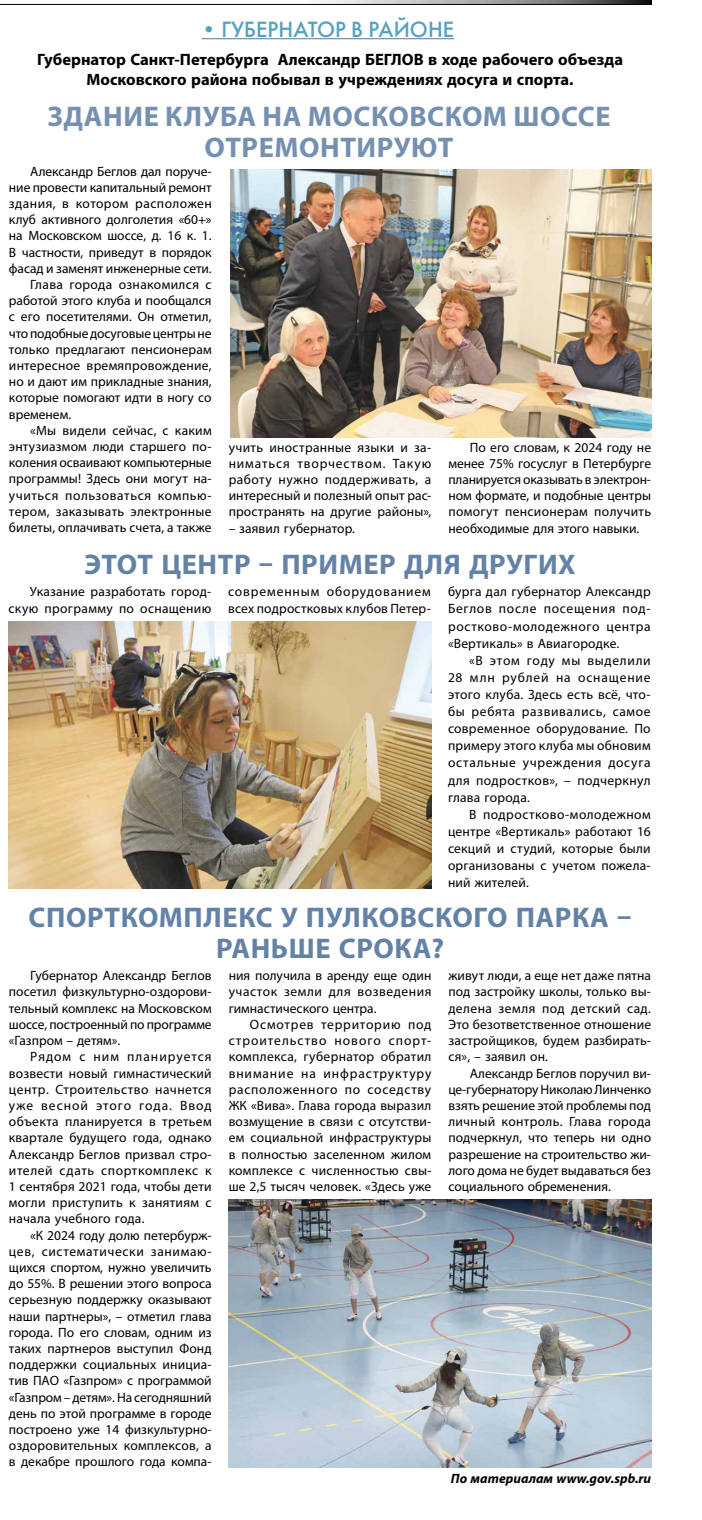
<style>
.page{position:relative;width:702px;height:1520px;background:#fff}
.page>*{position:absolute;margin:0;border:0;box-sizing:border-box;transform-origin:0 0}
.t1{font:700 28.5px "Myriad Pro";letter-spacing:.02em;color:#6382a6}
.t2{font:700 28.5px "Myriad Pro";letter-spacing:.02em;color:#7590b1}
.t3{font:21.9px "Futuris C";color:#53a2c2}
.t4{font:700 16.5px/19.8px "Myriad Pro";color:#000}
.t5{font:13.5px/16.2px "Myriad Pro";letter-spacing:.01em;color:#000;text-align:justify}
.t6{font:13.5px/17.1px "Myriad Pro";letter-spacing:.045em;color:#000}
.t7{font:13.5px "Myriad Pro";letter-spacing:-.01em;color:#000}
.t8{font:italic 700 13.5px "Myriad Pro";color:#000}
.t9{font:13.5px "Myriad Pro";letter-spacing:.04em;color:#000}
.t10{font:13.5px "Myriad Pro";letter-spacing:.035em;color:#000}
</style>
<div class="page">
<svg style="left:0;top:0;width:650px;height:5px"></svg>
<hr style="left:201px;top:38px;width:253px;height:1px;background:#6382a6">
<img style="left:230px;top:169px;width:420px;height:268px">
<img style="left:9px;top:622px;width:422px;height:267px">
<img style="left:228px;top:1200px;width:422px;height:268px">
<h2 class="t3" style="left:201px;top:16px;width:254px">• губернатор в район е</h2>
<p class="t4" style="left:37px;top:49px;width:338px">Губернатор Санкт-Петербурга Александр БЕГЛО</p>
<p class="t4" style="left:87px;top:49px;width:537px;text-indent:327px">В в ходе рабочего объезда<br>Московского района побывал в учреждениях досуга и спорта.</p>
<h1 class="t2" style="left:47px;top:97px;width:380px">Здание клуба на Московск</h1>
<h1 class="t2" style="left:461px;top:97px;width:150px">ом шоссе</h1>
<h1 class="t2" style="left:204px;top:129px;width:250px">отремонтируют</h1>
<p class="t5" style="left:30px;top:163px;width:183px">Александр Беглов дал поруче-</p>
<p class="t5" style="left:9px;top:179px;width:204px">ние провести капитальный ремонт</p>
<p class="t10" style="left:9px;top:195px;width:204px">здания, в котором расположен</p>
<p class="t5" style="left:9px;top:211px;width:204px">клуб активного долголетия «60+»</p>
<p class="t5" style="left:9px;top:228px;width:204px">на Московском шоссе, д. 16 к. 1.</p>
<p class="t5" style="left:9px;top:244px;width:204px">В частности, приведут в порядок</p>
<p class="t5" style="left:9px;top:260px;width:204px">фасад и заменят инженерные сети.</p>
<p class="t5" style="left:30px;top:276px;width:183px">Глава города ознакомился с</p>
<p class="t5" style="left:9px;top:292px;width:204px">работой этого клуба и пообщался</p>
<p class="t5" style="left:9px;top:309px;width:204px">с его посетителями. Он отметил,</p>
<p class="t7" style="left:9px;top:325px;width:204px">что подобные досуговые центры не</p>
<p class="t5" style="left:9px;top:341px;width:204px">только предлагают пенсионерам</p>
<p class="t5" style="left:9px;top:357px;width:204px">интересное времяпровождение,</p>
<p class="t5" style="left:9px;top:373px;width:204px">но и дают им прикладные знания,</p>
<p class="t5" style="left:9px;top:390px;width:204px">которые помогают идти в ногу со</p>
<p class="t5" style="left:9px;top:406px;width:64px">временем.</p>
<p class="t5" style="left:30px;top:422px;width:183px">«Мы видели сейчас, с каким</p>
<p class="t5" style="left:9px;top:438px;width:204px">энтузиазмом люди старшего по-</p>
<p class="t5" style="left:9px;top:454px;width:204px">коления осваивают компьютерные</p>
<p class="t5" style="left:9px;top:471px;width:204px">программы! Здесь они могут на-</p>
<p class="t9" style="left:9px;top:487px;width:204px">учиться пользоваться компью-</p>
<p class="t5" style="left:9px;top:503px;width:204px">тером, заказывать электронные</p>
<p class="t5" style="left:9px;top:519px;width:204px">билеты, оплачивать счета, а также</p>
<p class="t5" style="left:228px;top:439px;width:204px">учить иностранные языки и за&shy;ниматься творчеством. Такую работу нужно поддерживать, а интересный и полезный опыт рас&shy;пространять на другие районы»,</p>
<p class="t5" style="left:228px;top:520px;width:128px">– заявил губернатор.</p>
<p class="t5" style="left:448px;top:439px;width:204px;text-indent:21px">По его словам, к 2024 году не менее 75% госуслуг в Петербурге планируется оказывать в электрон&shy;ном формате, и подобные центры помогут пенсионерам получить необходимые для этого навыки.</p>
<h1 class="t1" style="left:84px;top:546px;width:492px">Этот центр – Пример для других</h1>
<p class="t5" style="left:9px;top:583px;width:204px;line-height:17.1px;text-align:right">Указание разработать город&shy;скую программу по оснащению</p>
<p class="t6" style="left:228px;top:583px;width:204px">современным оборудованием всех подростковых клубов Петер-</p>
<p class="t5" style="left:447px;top:583px;width:204px;line-height:17.1px">бурга дал губернатор Александр Беглов после посещения под&shy;ростково-молодежного центра «Вертикаль» в Авиагородке.</p>
<p class="t5" style="left:447px;top:651px;width:204px;line-height:17.1px;text-indent:21px">«В этом году мы выделили 28 млн рублей на оснащение этого клуба. Здесь есть всё, что&shy;бы ребята развивались, самое современное оборудование. По примеру этого клуба мы обновим остальные учреждения досуга для подростков», – подчеркнул глава города.</p>
<p class="t5" style="left:447px;top:805px;width:204px;line-height:17.1px;text-indent:21px">В подростково-молодежном центре «Вертикаль» работают 16 секций и студий, которые были организованы с учетом пожела&shy;ний жителей.</p>
<h1 class="t1" style="left:29px;top:899px;width:389px">Спорткомплекс у Пулковск</h1>
<h1 class="t1" style="left:452px;top:899px;width:180px">ого парка –</h1>
<h1 class="t1" style="left:216px;top:930px;width:230px">раньше срока?</h1>
<p class="t5" style="left:9px;top:967px;width:204px;text-indent:21px">Губернатор Александр Беглов посетил физкультурно-оздорови&shy;тельный комплекс на Московском шоссе, построенный по программе «Газпром – детям».</p>
<p class="t5" style="left:9px;top:1048px;width:204px;text-indent:21px">Рядом с ним планируется возвести новый гимнастический центр. Строительство начнется уже весной этого года. Ввод объекта планируется в третьем квартале будущего года, однако Александр Беглов призвал стро&shy;ителей сдать спорткомплекс к 1 сентября 2021 года, чтобы дети могли приступить к занятиям с начала учебного года.</p>
<p class="t5" style="left:9px;top:1227px;width:204px;text-indent:21px">«К 2024 году долю петербурж&shy;цев, систематически занимаю&shy;щихся спортом, нужно увеличить до 55%. В решении этого вопроса серьезную поддержку оказывают наши партнеры», – отметил глава города. По его словам, одним из таких партнеров выступил Фонд поддержки социальных инициа&shy;тив ПАО «Газпром» с программой «Газпром – детям». На сегодняшний день по этой программе в городе построено уже 14 физкультурно&shy;оздоровительных комплексов, а в декабре прошлого года компа-</p>
<p class="t5" style="left:228px;top:967px;width:204px">ния получила в аренду еще один участок земли для возведения гимнастического центра.</p>
<p class="t5" style="left:228px;top:1016px;width:204px;text-indent:21px">Осмотрев территорию под строительство нового спорт&shy;комплекса, губернатор обратил внимание на инфраструктуру расположенного по соседству ЖК «Вива». Глава города выразил возмущение в связи с отсутстви&shy;ем социальной инфраструктуры в полностью заселенном жилом комплексе с численностью свы&shy;ше 2,5 тысяч человек. «Здесь уже</p>
<p class="t5" style="left:448px;top:967px;width:204px">живут люди, а еще нет даже пятна под застройку школы, только вы&shy;делена земля под детский сад.<br>Это безответственное отношение застройщиков, будем разбирать&shy;ся», – заявил он.</p>
<p class="t5" style="left:448px;top:1065px;width:204px;text-indent:21px">Александр Беглов поручил ви&shy;це-губернатору Николаю Линченко взять решение этой проблемы под личный контроль. Глава города подчеркнул, что теперь ни одно разрешение на строительство жи&shy;лого дома не будет выдаваться без социального обременения.</p>
<p class="t8" style="left:450px;top:1469px;width:201px">По материалам www.gov.spb.ru</p>
</div>
